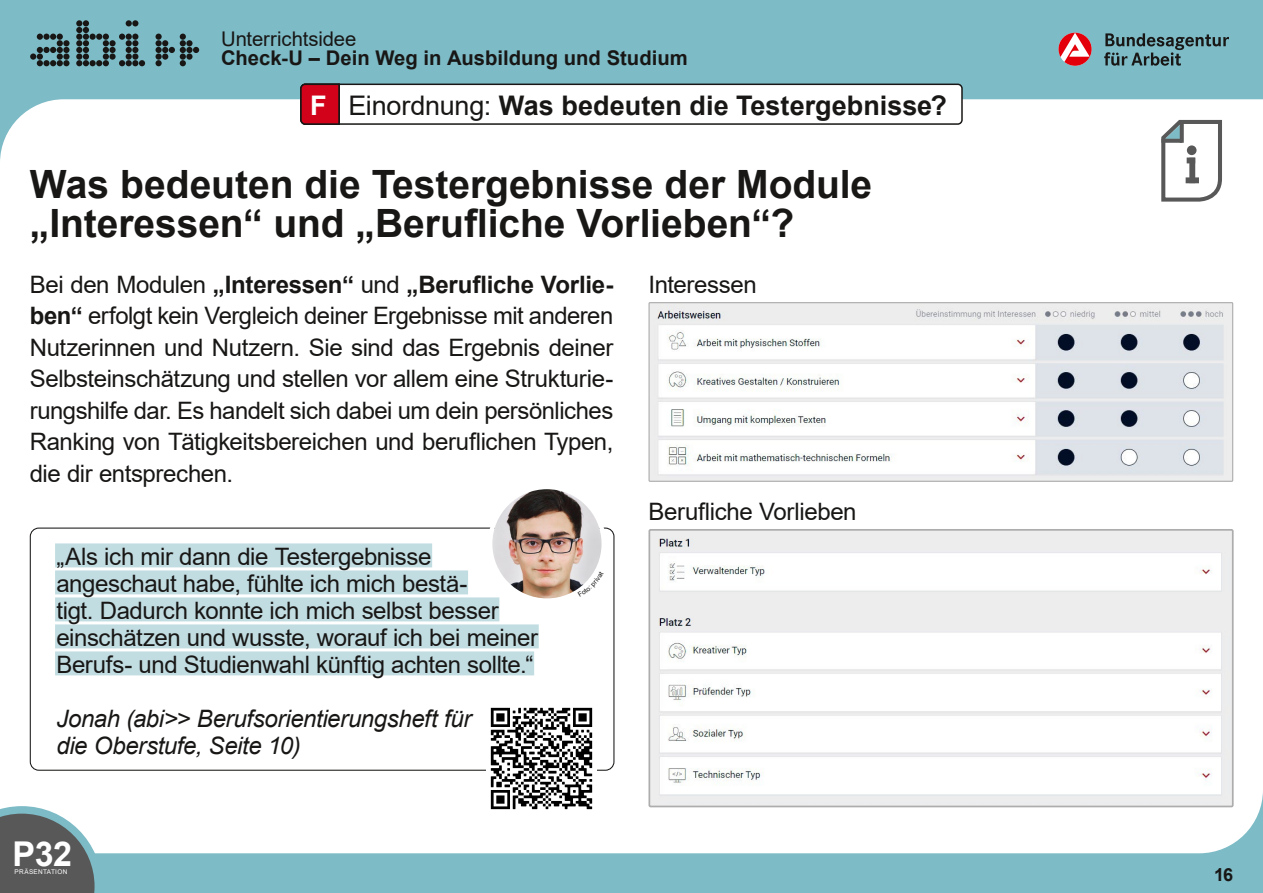
<style>
.page{position:relative;width:1263px;height:893px;background:#7dbbc6}
.page>*{position:absolute;margin:0;border:0;box-sizing:border-box;transform-origin:0 0}
.t1{font:700 39px/39px "Arial";color:#181716}
.t2{font:700 34.2px "Arial";color:#fff}
.t3{font:700 27px "Arial";color:#181716}
.t4{font:700 27px "Arial";color:#fff}
.p_OE{font:24px/31.5px "Arial";letter-spacing:-.015em;color:#181716;text-align:justify}
.p_Zitat{font:24px "Arial";letter-spacing:-.015em;color:#181716}
.p_blockquote_kasten{font:italic 24px/27px "Arial";letter-spacing:-.015em;color:#181716}
.t5{font:700 20.25px "Arial";color:#181716}
.t6{font:20.25px "Arial";letter-spacing:-.005em;color:#181716}
.t7{font:700 18px "Arial";color:#181716}
.t8{font:6.45px "Arial";letter-spacing:.05em;color:#fff}
.s1{font-weight:400}
.s2{font-weight:700}
</style>
<div class="page">
<div style="left:0;top:99px;width:1263px;height:754px;background:#fff"></div>
<svg style="left:1104px;top:33px;width:125px;height:33px"></svg>
<svg style="left:1058px;top:33px;width:33px;height:33px"></svg>
<svg style="left:30px;top:34px;width:40px;height:32px"></svg>
<svg style="left:76px;top:20px;width:69px;height:46px"></svg>
<svg style="left:155px;top:34px;width:44px;height:32px"></svg>
<svg style="left:0;top:806px;width:102px;height:87px;background:#757d7f"></svg>
<svg style="left:1157px;top:118px;width:67px;height:86px;background:#dcddde"></svg>
<svg style="left:1161px;top:139px;width:19px;height:4px"></svg>
<svg style="left:1180px;top:121px;width:4px;height:22px"></svg>
<div style="left:1185px;top:177px;width:14px;height:6px;background:#585858"></div>
<div style="left:1187px;top:158px;width:8px;height:5px;background:#585858"></div>
<div style="left:1189px;top:158px;width:6px;height:25px;background:#585858"></div>
<div style="left:1187px;top:145px;width:9px;height:10px;background:#585858;border-radius:50%"></div>
<div style="left:30px;top:528px;width:584px;height:242px;background:#fff;border-radius:9px"></div>
<div style="left:488px;top:485px;width:118px;height:118px;border:4px solid #fff;border-radius:50%"></div>
<div style="left:55px;top:543px;width:377px;height:24px;background:#c2dde2"></div>
<div style="left:55px;top:570px;width:413px;height:24px;background:#c2dde2"></div>
<div style="left:55px;top:597px;width:444px;height:24px;background:#c2dde2"></div>
<div style="left:55px;top:624px;width:484px;height:24px;background:#c2dde2"></div>
<div style="left:55px;top:651px;width:479px;height:24px;background:#c2dde2"></div>
<img style="left:492px;top:489px;width:109px;height:109px;border-radius:55px">
<img style="left:486px;top:707px;width:110px;height:107px">
<svg style="left:647px;top:302px;width:587px;height:180px;background:#e8e9eb"></svg>
<svg style="left:647px;top:528px;width:587px;height:280px;background:#f5f5f5"></svg>
<svg style="left:299px;top:83px;width:664px;height:43px;background:#e9dfe1"></svg>
<svg style="left:578px;top:571px;width:21px;height:23px"></svg>
<p class="t6" style="left:221px;top:25px;width:137px">Unterrichtsidee</p>
<p class="t5" style="left:221px;top:44px;width:468px">Check-U – Dein Weg in Ausbildung und Studium</p>
<p class="t4" style="left:310px;top:86px;width:18px">F</p>
<h1 class="t3" style="left:348px;top:86px;width:600px"><span class="s1">Einordnung:</span> Was bedeuten die Testergebnisse?</h1>
<h2 class="t1" style="left:30px;top:166px;width:844px">Was bedeuten die Testergebnisse der Module „Interessen“ und „Berufliche Vorlieben“?</h2>
<p class="p_OE" style="left:30px;top:268px;width:585px">Bei den Modulen <span class="s2">„Interessen“</span> und <span class="s2">„Berufliche Vorlie&shy;ben“</span> erfolgt kein Vergleich deiner Ergebnisse mit anderen Nutzerinnen und Nutzern. Sie sind das Ergebnis deiner Selbsteinschätzung und stellen vor allem eine Strukturie&shy;rungshilfe dar. Es handelt sich dabei um dein persönliches Ranking von Tätigkeitsbereichen und beruflichen Typen, die dir entsprechen.</p>
<p class="p_OE" style="left:648px;top:268px;width:110px">Interessen</p>
<p class="p_Zitat" style="left:56px;top:540px;width:377px">„Als ich mir dann die Testergebnisse</p>
<p class="p_Zitat" style="left:56px;top:567px;width:413px">angeschaut habe, fühlte ich mich bestä-</p>
<p class="p_Zitat" style="left:56px;top:594px;width:444px">tigt. Dadurch konnte ich mich selbst besser</p>
<p class="p_Zitat" style="left:56px;top:621px;width:483px">einschätzen und wusste, worauf ich bei meiner</p>
<p class="p_Zitat" style="left:56px;top:648px;width:479px">Berufs- und Studienwahl künftig achten sollte.“</p>
<p class="p_blockquote_kasten" style="left:56px;top:705px;width:416px">Jonah (abi&gt;&gt; Berufsorientierungsheft für die Oberstufe, Seite 10)</p>
<h2 class="t2" style="left:13px;top:830px;width:61px">P32</h2>
<p class="t8" style="left:15px;top:867px;width:54px">PRÄSENTATION</p>
<p class="p_OE" style="left:648px;top:496px;width:210px">Berufliche Vorlieben</p>
<p class="t7" style="left:1214px;top:861px;width:21px">16</p>
</div>
